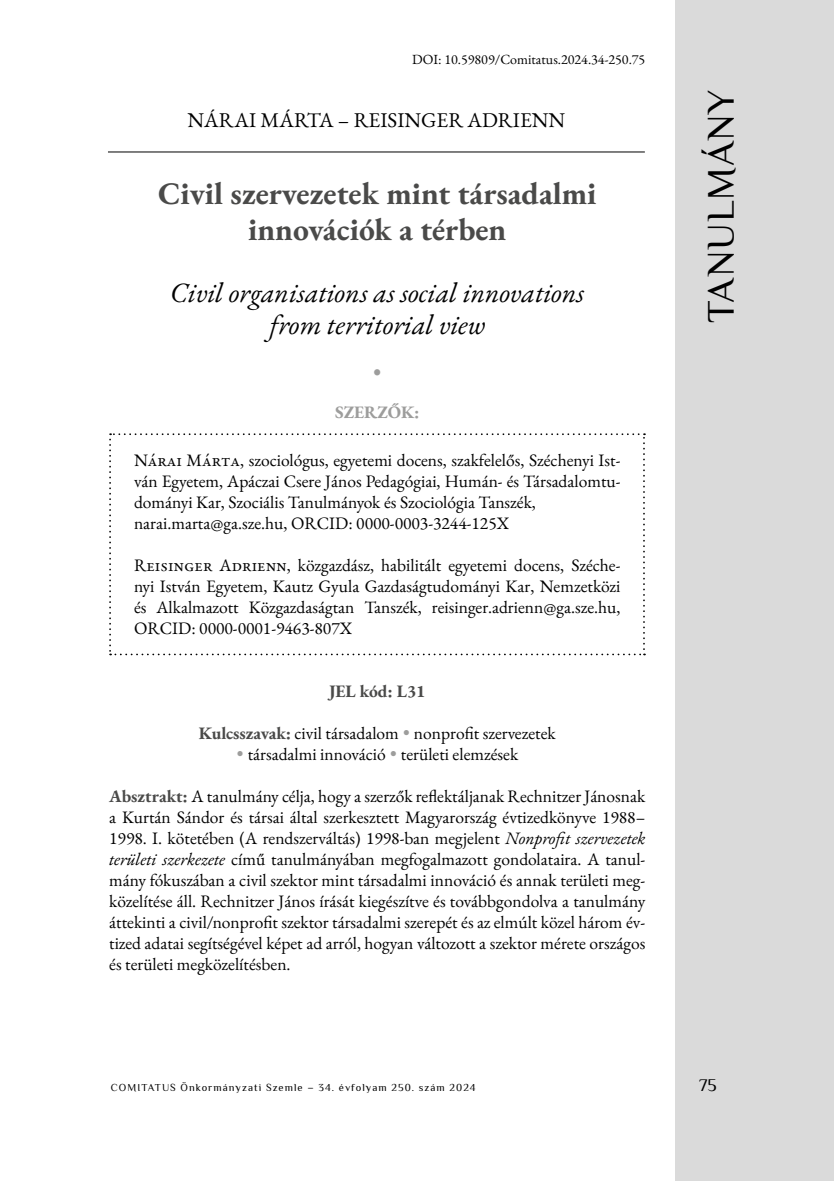
<style>
.page{position:relative;width:834px;height:1181px;background:#fff}
.page>*{position:absolute;margin:0;border:0;box-sizing:border-box;transform-origin:0 0}
.t1{font:38.5px "Philosopher";letter-spacing:.025em;color:#000}
.t2{font:700 31.5px/36.2px "EB Garamond";color:#4a4a49;text-align:center}
.t3{font:italic 28px/32.2px "EB Garamond";color:#000;text-align:center}
.t4{font:21px "EB Garamond";color:#000}
.t5{font:21px "Wingdings";color:#9d9d9c}
.t6{font:17.5px/21px "EB Garamond";color:#000;text-align:justify}
.t7{font:700 17.5px "EB Garamond";color:#4a4a49}
.t8{font:700 17.5px "EB Garamond";color:#9d9d9c}
.t9{font:17.5px "Philosopher";color:#000}
.t10{font:14px "EB Garamond";color:#000}
.t11{font:10.5px "Philosopher";letter-spacing:.1em;color:#000}
.s1{font-weight:700;color:#4a4a49}
.s2{color:#9d9d9c}
.s3{font-style:italic}
</style>
<div class="page">
<hr style="left:108px;top:151px;width:536px;height:1px;background:#000">
<div style="left:675px;top:0;width:158px;height:1181px;background:#dadada"></div>
<svg style="left:109px;top:433px;width:536px;height:222px"></svg>
<p class="t10" style="left:412px;top:50px;width:235px">DOI: 10.59809/Comitatus.2024.34-250.75</p>
<p class="t4" style="left:187px;top:107px;width:379px">NÁRAI MÁRTA – REISINGER ADRIENN</p>
<h2 class="t2" style="left:158px;top:175px;width:440px">Civil szervezetek mint társadalmi innovációk a térben</h2>
<h3 class="t3" style="left:170px;top:277px;width:415px">Civil organisations as social innovations from territorial view</h3>
<p class="t5" style="left:372px;top:361px;width:11px">•</p>
<p class="t8" style="left:335px;top:400px;width:86px">SZERZŐK:</p>
<p class="t6" style="left:134px;top:450px;width:488px;text-align:left">Nárai Márta, szociológus, egyetemi docens, szakfelelős, Széchenyi Ist&shy;ván Egyetem, Apáczai Csere János Pedagógiai, Humán- és Társadalomtu&shy;dományi Kar, Szociális Tanulmányok és Szociológia Tanszék, narai.marta@ga.sze.hu, ORCID: 0000-0003-3244-125X</p>
<p class="t6" style="left:134px;top:555px;width:488px">Reisinger Adrienn, közgazdász, habilitált egyetemi docens, Széche&shy;nyi István Egyetem, Kautz Gyula Gazdaságtudományi Kar, Nemzetközi és Alkalmazott Közgazdaságtan Tanszék, reisinger.adrienn@ga.sze.hu, ORCID: 0000-0001-9463-807X</p>
<p class="t7" style="left:329px;top:680px;width:98px">JEL kód: L31</p>
<p class="t6" style="left:199px;top:723px;width:358px"><span class="s1">Kulcsszavak:</span> civil társadalom <span class="s2">•</span> nonprofit szervezetek</p>
<p class="t6" style="left:236px;top:744px;width:283px"><span class="s2">•</span> társadalmi innováció <span class="s2">•</span> területi elemzések</p>
<p class="t6" style="left:109px;top:786px;width:537px"><span class="s1">Absztrakt:</span> A tanulmány célja, hogy a szerzők reflektáljanak Rechnitzer Jánosnak a Kurtán Sándor és társai által szerkesztett Magyarország évtizedkönyve 1988– 1998. I. kötetében (A rendszerváltás) 1998-ban megjelent <span class="s3">Nonprofit szervezetek területi szerkezete</span> című tanulmányában megfogalmazott gondolataira. A tanul&shy;mány fókuszában a civil szektor mint társadalmi innováció és annak területi meg&shy;közelítése áll. Rechnitzer János írását kiegészítve és továbbgondolva a tanulmány áttekinti a civil/nonprofit szektor társadalmi szerepét és az elmúlt közel három év&shy;tized adatai segítségével képet ad arról, hogyan változott a szektor mérete országos és területi megközelítésben.</p>
<h1 class="t1" style="left:696px;top:323px;width:236px;rotate:-90deg">TANULMÁNY</h1>
<p class="t11" style="left:111px;top:1080px;width:366px">COMITATUS Önkormányzati Szemle – 34. évfolyam 250. szám 2024</p>
<p class="t9" style="left:699px;top:1074px;width:19px">75</p>
</div>
